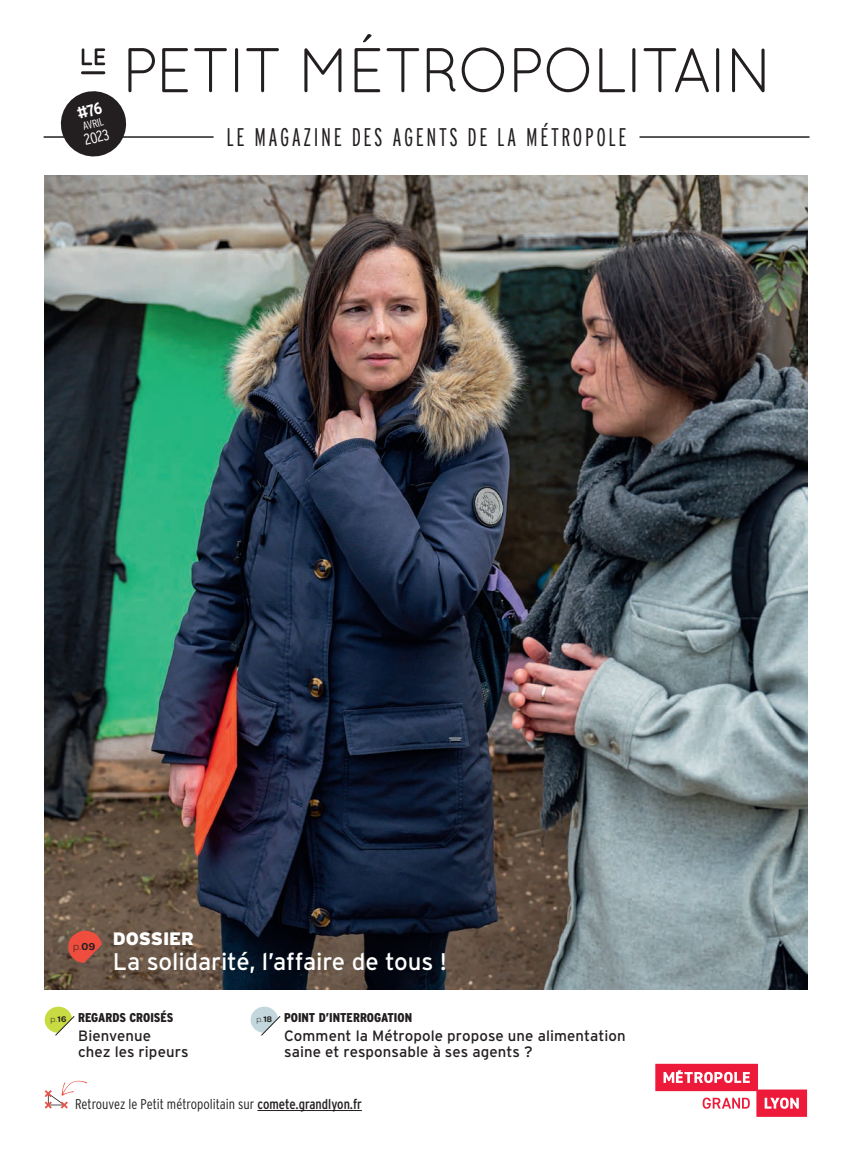
<style>
.page{position:relative;width:851px;height:1149px;background:#fff}
.page>*{position:absolute;margin:0;border:0;box-sizing:border-box;transform-origin:0 0}
.Texte_courant{font:300 25.5px "Interstate Compressed";letter-spacing:.1em;color:#231f20}
.Titre_Encadré_niv3{font:24px "Interstate";letter-spacing:-.005em;color:#fff}
.Titre_Encadré_niv3-2{font:900 18px "Interstate";color:#fff}
.Texte_courant-2{font:300 15.45px "Interstate Condensed";color:#fff}
.Titre_Encadré_niv3-3{font:15px/16.5px "Interstate";letter-spacing:.005em;color:#231f20}
.Texte_courant-3{font:300 14.1px "Interstate Condensed";color:#231f20}
.Titre_Encadré_niv3-4{font:900 12.75px "Interstate Condensed";color:#231f20}
.Texte_courant-4{font:300 11.25px "Interstate Condensed";color:#fff}
.Texte_courant-5{font:300 10.8px "Omnes";color:#231f20}
.Texte_courant-6{font:300 8.7px "Omnes";color:#231f20}
.s1{font-weight:600}
.s2{font-weight:400}
</style>
<div class="page">
<img style="left:45px;top:175px;width:762px;height:814px">
<hr style="left:639px;top:136px;width:170px;height:2px;background:#231f20">
<hr style="left:257px;top:1109px;width:105px;height:1px;background:#231f20">
<svg style="left:45px;top:1080px;width:42px;height:28px"></svg>
<hr style="left:44px;top:136px;width:169px;height:2px;background:#231f20">
<svg style="left:82px;top:34px;width:682px;height:58px"></svg>
<hr style="left:82px;top:71px;width:22px;height:3px;background:#231f20">
<svg style="left:655px;top:1063px;width:152px;height:53px"></svg>
<svg style="left:45px;top:1006px;width:30px;height:29px"></svg>
<svg style="left:250px;top:1006px;width:31px;height:29px"></svg>
<svg style="left:68px;top:930px;width:38px;height:36px"></svg>
<svg style="left:57px;top:88px;width:73px;height:69px"></svg>
<p class="Texte_courant-4" style="left:81px;top:120px;width:23px;rotate:-15deg">AVRIL</p>
<p class="Texte_courant-2" style="left:82px;top:132px;width:27px;rotate:-15deg">2023</p>
<p class="Texte_courant" style="left:226px;top:123px;width:401px">LE MAGAZINE DES AGENTS DE LA MÉTROPOLE</p>
<p class="Texte_courant-5" style="left:73px;top:938px;width:24px">p.<span class="s1">09</span></p>
<p class="Titre_Encadré_niv3-2" style="left:113px;top:927px;width:83px">DOSSIER</p>
<p class="Titre_Encadré_niv3" style="left:113px;top:948px;width:335px">La solidarité, l’affaire de tous !</p>
<p class="Texte_courant-6" style="left:51px;top:1012px;width:17px">p.<span class="s1">16</span></p>
<p class="Titre_Encadré_niv3-4" style="left:78px;top:1010px;width:97px">REGARDS CROISÉS</p>
<p class="Texte_courant-6" style="left:256px;top:1012px;width:17px">p.<span class="s1">18</span></p>
<p class="Titre_Encadré_niv3-3" style="left:78px;top:1026px;width:112px">Bienvenue<br>chez les ripeurs</p>
<p class="Titre_Encadré_niv3-4" style="left:284px;top:1010px;width:129px">POINT D’INTERROGATION</p>
<p class="Titre_Encadré_niv3-3" style="left:284px;top:1026px;width:343px">Comment la Métropole propose une alimentation saine et responsable à ses agents ?</p>
<p class="Texte_courant-3" style="left:75px;top:1095px;width:288px">Retrouvez le Petit métropolitain sur <span class="s2">comete.grandlyon.fr</span></p>
</div>
